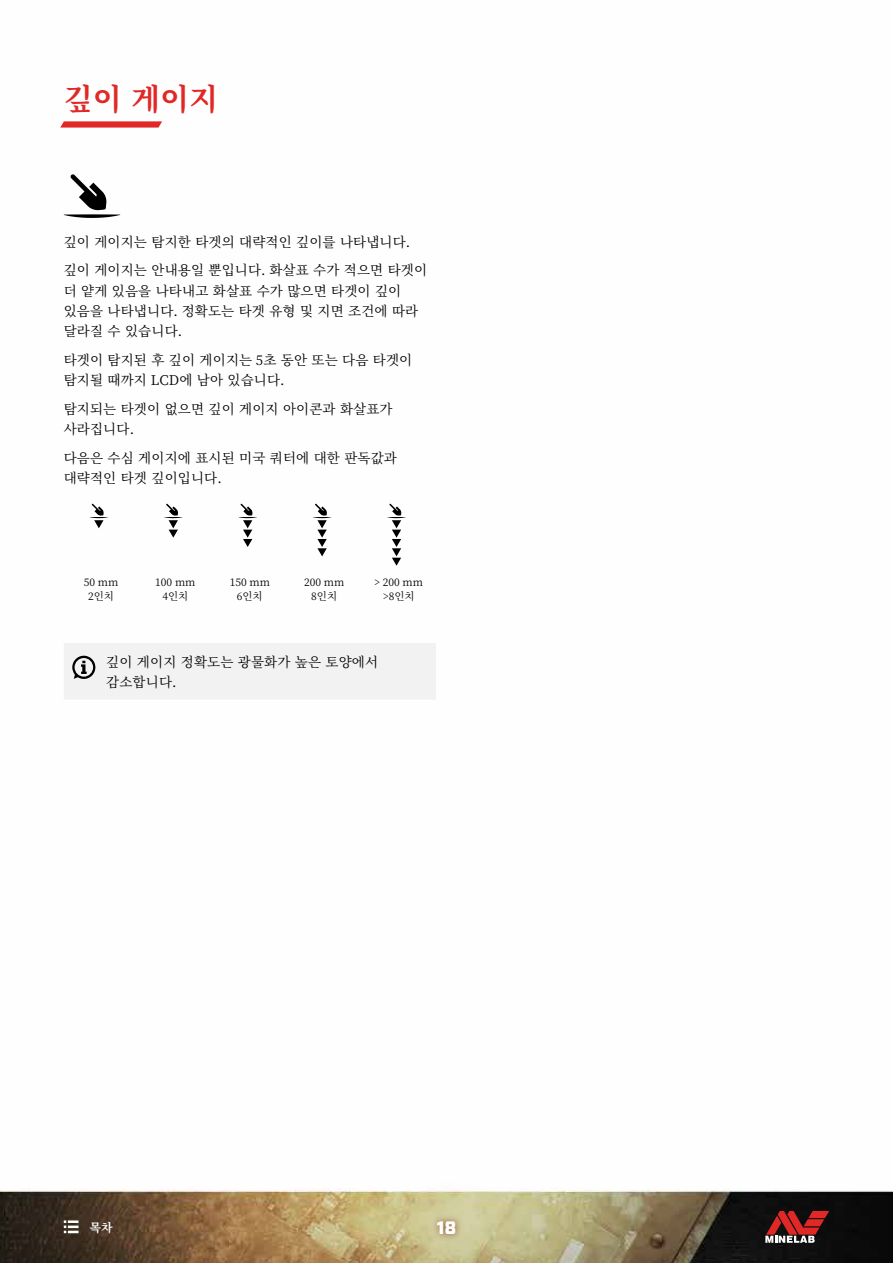
<style>
.page{position:relative;width:893px;height:1263px;background:#fff}
.page>*{position:absolute;margin:0;border:0;box-sizing:border-box;transform-origin:0 0}
.t1{font:700 30px "Noto Serif KR";color:#e02926}
.t2{font:900 18px "Industry";color:#fff}
.t3{font:13.5px/20.2px "Noto Serif KR";letter-spacing:.01em;color:#000}
.t4{font:700 12px "Noto Serif KR";color:#fff}
.t5{font:10.5px/13.5px "Noto Serif KR";color:#000;text-align:center}
</style>
<div class="page">
<img style="left:0;top:214px;width:893px;height:1049px">
<svg style="left:64px;top:1220px;width:15px;height:13px"></svg>
<svg style="left:60px;top:121px;width:102px;height:7px"></svg>
<svg style="left:398px;top:1182px;width:97px;height:81px;background:#d1cb9f"></svg>
<svg style="left:430px;top:1214px;width:33px;height:27px"></svg>
<svg style="left:765px;top:1211px;width:64px;height:32px;background:#7d3332"></svg>
<svg style="left:64px;top:174px;width:56px;height:44px"></svg>
<svg style="left:90px;top:504px;width:18px;height:24px"></svg>
<svg style="left:164px;top:504px;width:19px;height:34px"></svg>
<svg style="left:238px;top:504px;width:19px;height:43px"></svg>
<svg style="left:313px;top:504px;width:18px;height:52px"></svg>
<svg style="left:387px;top:504px;width:19px;height:62px"></svg>
<div style="left:64px;top:643px;width:372px;height:57px;background:#f2f2f2"></div>
<h1 class="t1" style="left:64px;top:82px;width:156px">깊이 게이지</h1>
<p class="t3" style="left:64px;top:228px;width:365px;line-height:28.8px">깊이 게이지는 탐지한 타겟의 대략적인 깊이를 나타냅니다. 깊이 게이지는 안내용일 뿐입니다. 화살표 수가 적으면 타겟이</p>
<p class="t3" style="left:64px;top:281px;width:356px">더 얕게 있음을 나타내고 화살표 수가 많으면 타겟이 깊이 있음을 나타냅니다. 정확도는 타겟 유형 및 지면 조건에 따라 달라질 수 있습니다.</p>
<p class="t3" style="left:64px;top:350px;width:350px">타겟이 탐지된 후 깊이 게이지는 5초 동안 또는 다음 타겟이 탐지될 때까지 LCD에 남아 있습니다.</p>
<p class="t3" style="left:64px;top:399px;width:330px">탐지되는 타겟이 없으면 깊이 게이지 아이콘과 화살표가 사라집니다.</p>
<p class="t3" style="left:64px;top:448px;width:335px">다음은 수심 게이지에 표시된 미국 쿼터에 대한 판독값과 대략적인 타겟 깊이입니다.</p>
<p class="t5" style="left:84px;top:576px;width:36px">50 mm<br>2인치</p>
<p class="t5" style="left:155px;top:576px;width:42px">100 mm<br>4인치</p>
<p class="t5" style="left:230px;top:576px;width:42px">150 mm<br>6인치</p>
<p class="t5" style="left:304px;top:576px;width:42px">200 mm<br>8인치</p>
<p class="t5" style="left:374px;top:576px;width:50px">&gt; 200 mm &gt;8인치</p>
<p class="t3" style="left:106px;top:652px;width:273px">깊이 게이지 정확도는 광물화가 높은 토양에서 감소합니다.</p>
<p class="t4" style="left:90px;top:1220px;width:25px">목차</p>
<h2 class="t2" style="left:437px;top:1217px;width:21px">18</h2>
</div>
